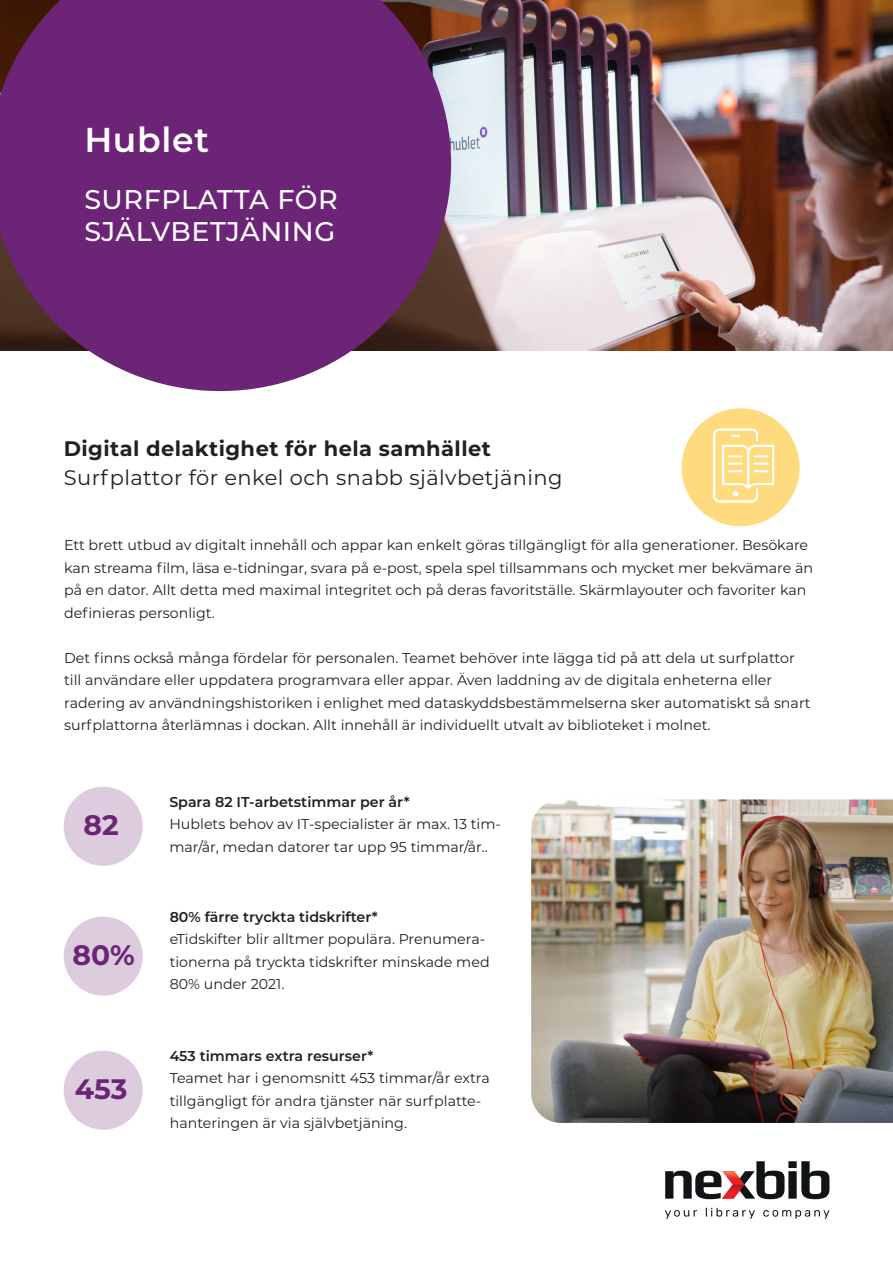
<style>
.page{position:relative;width:893px;height:1263px;background:#fff}
.page>*{position:absolute;margin:0;border:0;box-sizing:border-box;transform-origin:0 0}
.t1{font:600 34.5px "Montserrat";letter-spacing:.02em;color:#fff}
.t2{font:700 28.2px "Montserrat";color:#6c2576}
.t3{font:500 27px/32.4px "Montserrat";letter-spacing:.02em;color:#fff}
.t4{font:21px "Montserrat";letter-spacing:.02em;color:#231f20}
.t5{font:700 21px "Montserrat";letter-spacing:.02em;color:#231f20}
.t6{font:14.25px/22.5px "Montserrat";color:#231f20}
.t7{font:600 14.25px "Montserrat";color:#231f20}
</style>
<div class="page">
<img style="left:451px;top:0;width:442px;height:351px">
<svg style="left:665px;top:1161px;width:164px;height:38px"></svg>
<svg style="left:665px;top:1208px;width:164px;height:11px"></svg>
<svg style="left:0;top:0;width:451px;height:391px;fill:#6c2576"></svg>
<div style="left:682px;top:408px;width:118px;height:118px;background:#ffdb80;border-radius:50%"></div>
<svg style="left:713px;top:428px;width:61px;height:74px"></svg>
<img style="left:531px;top:799px;width:362px;height:324px">
<div style="left:64px;top:787px;width:79px;height:79px;background:#dcccdd;border-radius:50%"></div>
<div style="left:64px;top:917px;width:79px;height:79px;background:#dcccdd;border-radius:50%"></div>
<div style="left:64px;top:1051px;width:79px;height:79px;background:#dcccdd;border-radius:50%"></div>
<h1 class="t1" style="left:84px;top:116px;width:126px">Hublet</h1>
<h3 class="t3" style="left:84px;top:182px;width:255px">SURFPLATTA FÖR<br>SJÄLVBETJÄNING</h3>
<h3 class="t5" style="left:64px;top:434px;width:429px">Digital delaktighet för hela samhället</h3>
<h3 class="t4" style="left:64px;top:463px;width:500px">Surfplattor för enkel och snabb självbetjäning</h3>
<p class="t6" style="left:64px;top:533px;width:751px">Ett brett utbud av digitalt innehåll och appar kan enkelt göras tillgängligt för alla generationer. Besökare kan streama film, läsa e-tidningar, svara på e-post, spela spel tillsammans och mycket mer bekvämare än på en dator. Allt detta med maximal integritet och på deras favoritställe. Skärmlayouter och favoriter kan definieras personligt.</p>
<p class="t6" style="left:64px;top:646px;width:748px">Det finns också många fördelar för personalen. Teamet behöver inte lägga tid på att dela ut surfplattor till användare eller uppdatera programvara eller appar. Även laddning av de digitala enheterna eller radering av användningshistoriken i enlighet med dataskyddsbestämmelserna sker automatiskt så snart surfplattorna återlämnas i dockan. Allt innehåll är individuellt utvalt av biblioteket i molnet.</p>
<h2 class="t2" style="left:83px;top:804px;width:37px">82</h2>
<h2 class="t2" style="left:72px;top:934px;width:64px">80%</h2>
<h2 class="t2" style="left:75px;top:1068px;width:54px">453</h2>
<p class="t7" style="left:169px;top:791px;width:242px">Spara 82 IT-arbetstimmar per år*</p>
<p class="t6" style="left:169px;top:812px;width:333px">Hublets behov av IT-specialister är max. 13 tim&shy;mar/år, medan datorer tar upp 95 timmar/år..</p>
<p class="t7" style="left:170px;top:907px;width:210px">80% färre tryckta tidskrifter*</p>
<p class="t6" style="left:170px;top:928px;width:321px">eTidskifter blir alltmer populära. Prenumera&shy;tionerna på tryckta tidskrifter minskade med<br>80% under 2021.</p>
<p class="t7" style="left:170px;top:1045px;width:205px">453 timmars extra resurser*</p>
<p class="t6" style="left:170px;top:1066px;width:322px">Teamet har i genomsnitt 453 timmar/år extra tillgängligt för andra tjänster när surfplatte&shy;hanteringen är via självbetjäning.</p>
</div>
